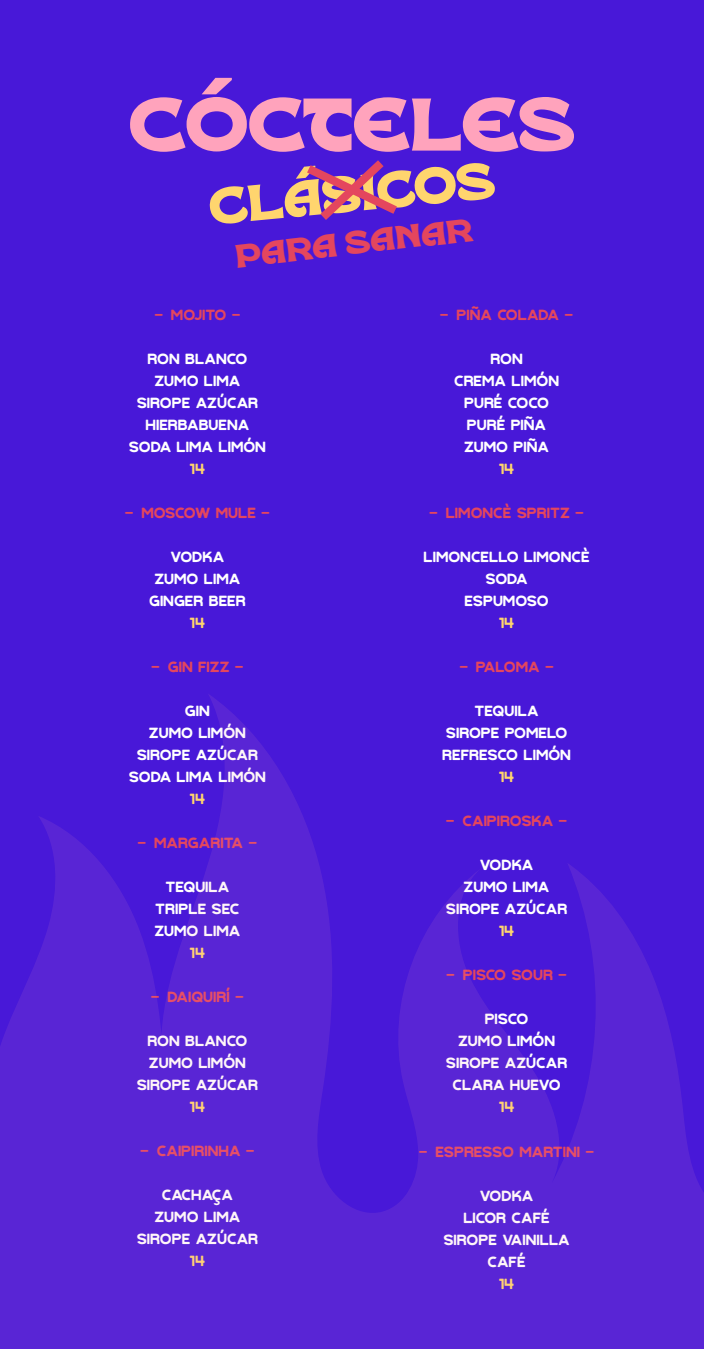
<style>
.page{position:relative;width:704px;height:1349px;background:#fff}
.page>*{position:absolute;margin:0;border:0;box-sizing:border-box;transform-origin:0 0}
.t1{font:74.38px "COURAGE";color:#ffa3bc}
.t2{font:50.62px "COURAGE";color:#ffd56e}
.t3{font:32.5px "COURAGE";color:#e4465e}
.t4{font:22.5px/22px "Mahessa";color:#fff;text-align:center}
.t5{font:22.5px "Mahessa";color:#e4465e}
.t6{font:22.5px "Mahessa";color:#ffd56e}
</style>
<div class="page">
<div style="left:0;top:0;width:703px;height:1349px;background:#4818d8"></div>
<svg style="left:307px;top:160px;width:90px;height:60px"></svg>
<svg style="left:0;top:695px;width:703px;height:654px;fill:#5925d5"></svg>
<h1 class="t1" style="left:129px;top:76px;width:447px">CÓCTELES</h1>
<h2 class="t2" style="left:206px;top:173px;width:288px;rotate:-5deg">clásicos</h2>
<h3 class="t3" style="left:233px;top:236px;width:239px;rotate:-7deg">para sanar</h3>
<p class="t5" style="left:154px;top:305px;width:88px">- mojito -</p>
<p class="t4" style="left:129px;top:348px;width:138px">RON BLANCO<br>ZUMO LIMA<br>SIROPE AZÚCAR<br>HIERBABUENA<br>SODA LIMA LIMÓN</p>
<p class="t6" style="left:189px;top:459px;width:17px">14</p>
<p class="t5" style="left:125px;top:503px;width:147px">- MOSCOW mule -</p>
<p class="t4" style="left:149px;top:546px;width:98px">VODKA<br>ZUMO LIMA<br>GINGER BEER</p>
<p class="t6" style="left:189px;top:613px;width:17px">14</p>
<p class="t5" style="left:151px;top:657px;width:94px">- GIN FIZZ -</p>
<p class="t4" style="left:129px;top:700px;width:138px">GIN<br>ZUMO LIMÓN<br>SIROPE AZÚCAR<br>SODA LIMA LIMÓN</p>
<p class="t6" style="left:189px;top:790px;width:17px">14</p>
<p class="t5" style="left:137px;top:834px;width:121px">- MARGARITA -</p>
<p class="t4" style="left:154px;top:876px;width:87px">TEQUILA<br>TRIPLE SEC<br>ZUMO LIMA</p>
<p class="t6" style="left:189px;top:944px;width:17px">14</p>
<p class="t5" style="left:151px;top:988px;width:94px">- DAIQUIRÍ -</p>
<p class="t4" style="left:137px;top:1030px;width:123px">RON BLANCO<br>ZUMO LIMÓN<br>SIROPE AZÚCAR</p>
<p class="t6" style="left:189px;top:1098px;width:17px">14</p>
<p class="t5" style="left:140px;top:1142px;width:116px">- CAIPIRINHA -</p>
<p class="t4" style="left:137px;top:1184px;width:123px">CACHAÇA<br>ZUMO LIMA<br>SIROPE AZÚCAR</p>
<p class="t6" style="left:189px;top:1252px;width:17px">14</p>
<p class="t5" style="left:439px;top:306px;width:135px">- piÑa colada -</p>
<p class="t4" style="left:454px;top:348px;width:106px">RON<br>CREMA LIMÓN<br>PURÉ COCO<br>PURÉ PIÑA<br>ZUMO PIÑA</p>
<p class="t6" style="left:498px;top:460px;width:17px">14</p>
<p class="t5" style="left:429px;top:504px;width:156px">- LIMONCÈ SPRITZ -</p>
<p class="t4" style="left:423px;top:547px;width:168px">LIMONCELLO LIMONCÈ<br>SODA<br>ESPUMOSO</p>
<p class="t6" style="left:498px;top:614px;width:17px">14</p>
<p class="t5" style="left:459px;top:658px;width:96px">- PALOMA -</p>
<p class="t4" style="left:442px;top:701px;width:130px">TEQUILA<br>SIROPE POMELO<br>REFRESCO LIMÓN</p>
<p class="t6" style="left:498px;top:768px;width:17px">14</p>
<p class="t5" style="left:445px;top:812px;width:123px">- CAIPIROSKA -</p>
<p class="t4" style="left:445px;top:855px;width:123px">VODKA<br>ZUMO LIMA<br>SIROPE AZÚCAR</p>
<p class="t6" style="left:498px;top:922px;width:17px">14</p>
<p class="t5" style="left:446px;top:966px;width:122px">- pisco sour -</p>
<p class="t4" style="left:445px;top:1009px;width:123px">PISCO<br>ZUMO LIMÓN<br>SIROPE AZÚCAR<br>CLARA HUEVO</p>
<p class="t6" style="left:498px;top:1098px;width:17px">14</p>
<p class="t5" style="left:418px;top:1142px;width:177px">- ESPRESSO martini -</p>
<p class="t4" style="left:443px;top:1185px;width:128px">VODKA<br>licor café<br>SIROPE VAINILLA<br>CAFÉ</p>
<p class="t6" style="left:498px;top:1274px;width:17px">14</p>
</div>
